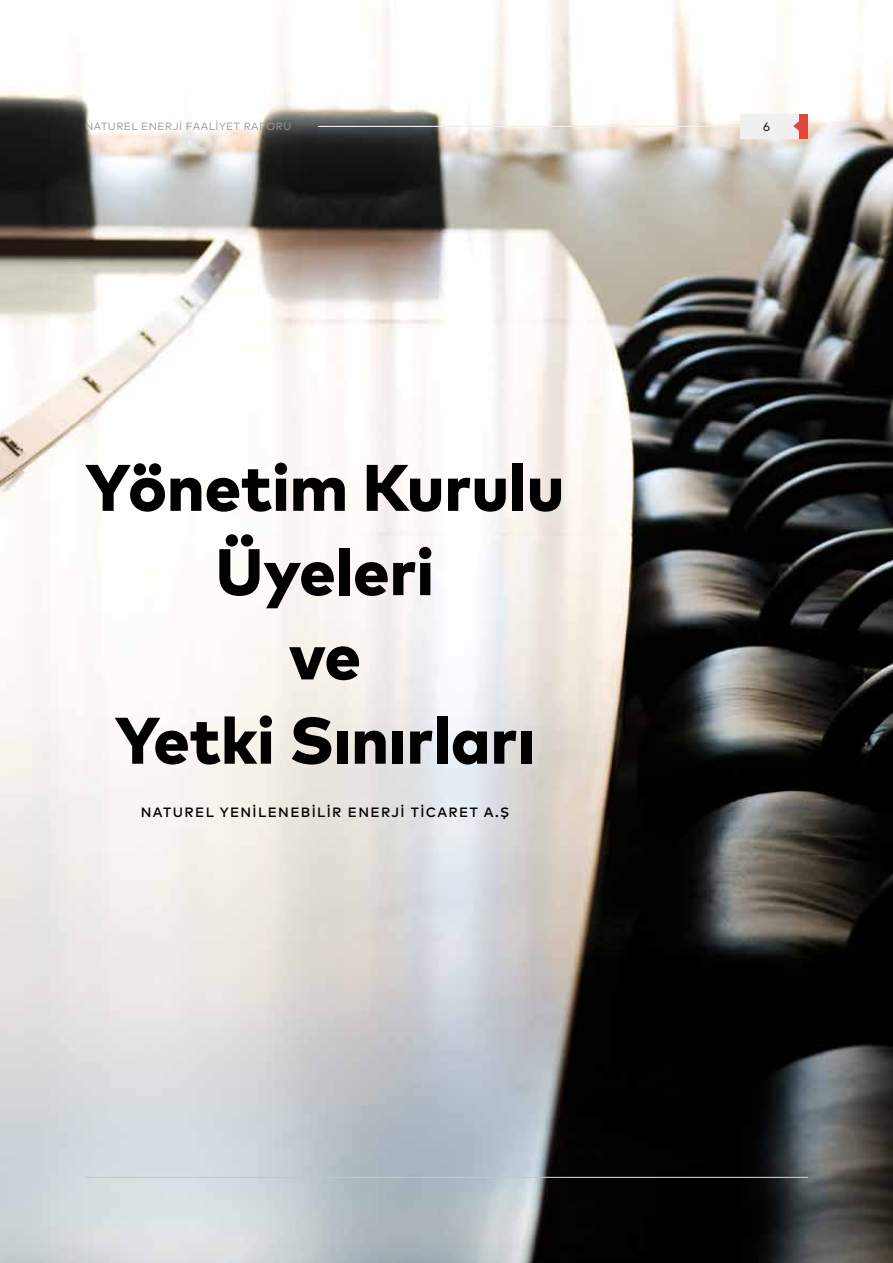
<style>
.page{position:relative;width:893px;height:1263px;background:#fff}
.page>*{position:absolute;margin:0;border:0;box-sizing:border-box;transform-origin:0 0}
.t1{font:800 65.7px/84.3px "Mark Pro";color:#000;text-align:center}
.t2{font:500 13.5px "Mark Pro";letter-spacing:.1em;color:#000}
.t3{font:12px "Mark Pro";color:#000}
.t4{font:10.5px "Mark Pro";letter-spacing:.045em;color:#9b9b9a}
</style>
<div class="page">
<img style="left:0;top:0;width:893px;height:1263px">
<hr style="left:318px;top:126px;width:454px;height:1px;background:#f0f0f0">
<div style="left:740px;top:114px;width:59px;height:24px;background:#f0f0f0"></div>
<div style="left:799px;top:114px;width:9px;height:24px;background:#e1463a"></div>
<svg style="left:793px;top:121px;width:6px;height:10px"></svg>
<hr style="left:85px;top:1177px;width:723px;height:1px;background:#c6c6c6">
<p class="t4" style="left:85px;top:118px;width:208px">NATUREL ENERJİ FAALİYET RAPORU</p>
<p class="t3" style="left:763px;top:118px;width:8px">6</p>
<h1 class="t1" style="left:85px;top:440px;width:481px">Yönetim Kurulu<br>Üyeleri<br>ve<br>Yetki Sınırları</h1>
<p class="t2" style="left:141px;top:802px;width:370px">NATUREL YENİLENEBİLİR ENERJİ TİCARET A.Ş</p>
</div>
